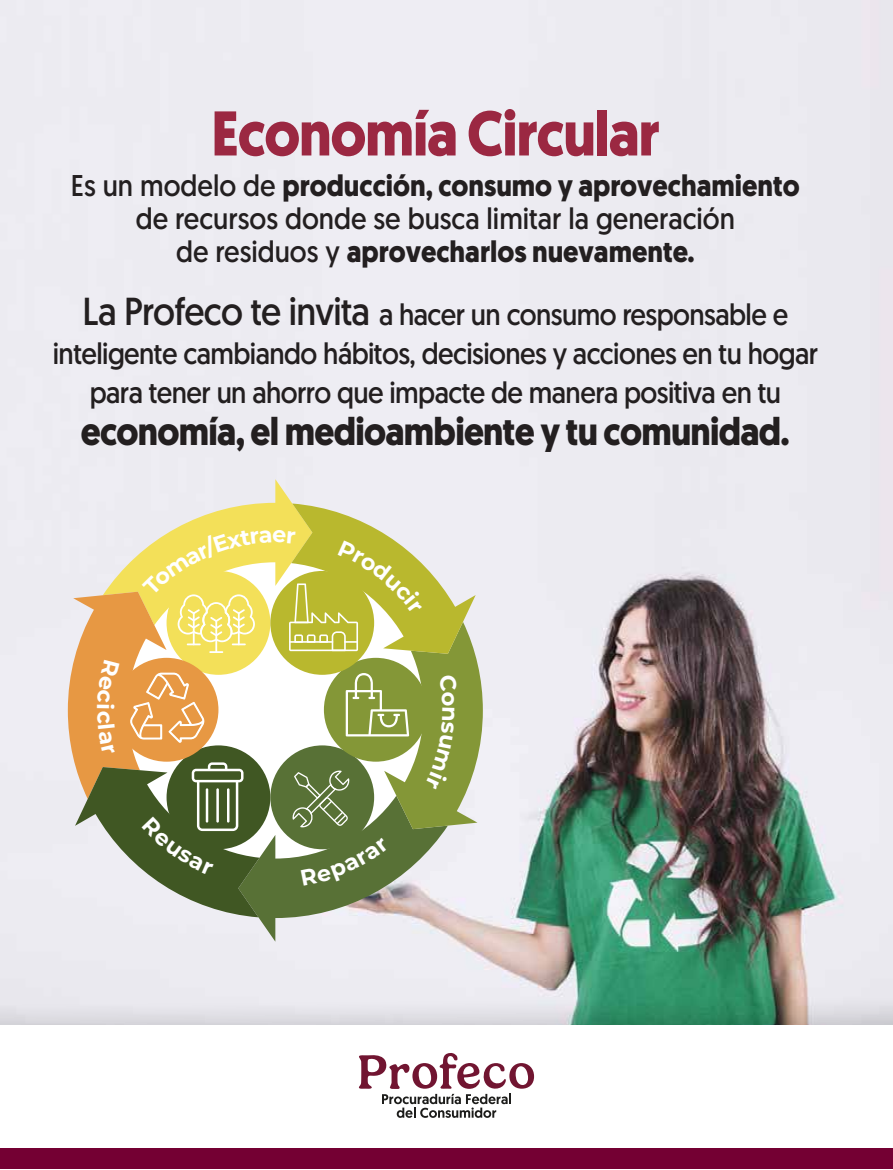
<style>
.page{position:relative;width:893px;height:1170px;background:#fff}
.page>*{position:absolute;margin:0;border:0;box-sizing:border-box;transform-origin:0 0}
.t1{font:700 63px "Geomanist";letter-spacing:-.02em;color:#9b2842;scale:.92 1}
.t2{font:700 39px "Geomanist";letter-spacing:-.02em;color:#231f20;scale:.92 1}
.t3{font:30px/39px "Geomanist";letter-spacing:-.02em;color:#231f20;text-align:center;scale:.92 1}
.t4{font:30px/33px "Geomanist";color:#231f20;text-align:center;scale:.92 1}
.s1{font-weight:700}
.s2{font-size:39px}
</style>
<div class="page">
<img style="left:0;top:0;width:892px;height:971px">
<svg style="left:0;top:971px;width:893px;height:54px;background:#bbcec8"></svg>
<div style="left:0;top:1145px;width:893px;height:23px;background:#740033"></div>
<div style="left:0;top:1025px;width:893px;height:122px;background:#fff"></div>
<svg style="left:358px;top:1053px;width:176px;height:64px"></svg>
<svg style="left:68px;top:479px;width:415px;height:462px;background:#bfbc86"></svg>
<p class="t1" style="left:211px;top:91px;width:489px">Economía Circular</p>
<p class="t4" style="left:71px;top:169px;width:794px">Es un modelo de <span class="s1">producción, consumo y aprovechamiento </span>de recursos donde se busca limitar la generación<br>de residuos y <span class="s1">aprovecharlos nuevamente.</span></p>
<p class="t3" style="left:53px;top:294px;width:833px"><span class="s2">La Profeco te invita</span> a hacer un consumo responsable e inteligente cambiando hábitos, decisiones y acciones en tu hogar para tener un ahorro que impacte de manera positiva en tu</p>
<p class="t2" style="left:81px;top:405px;width:772px">economía, el medioambiente y tu comunidad.</p>
</div>
